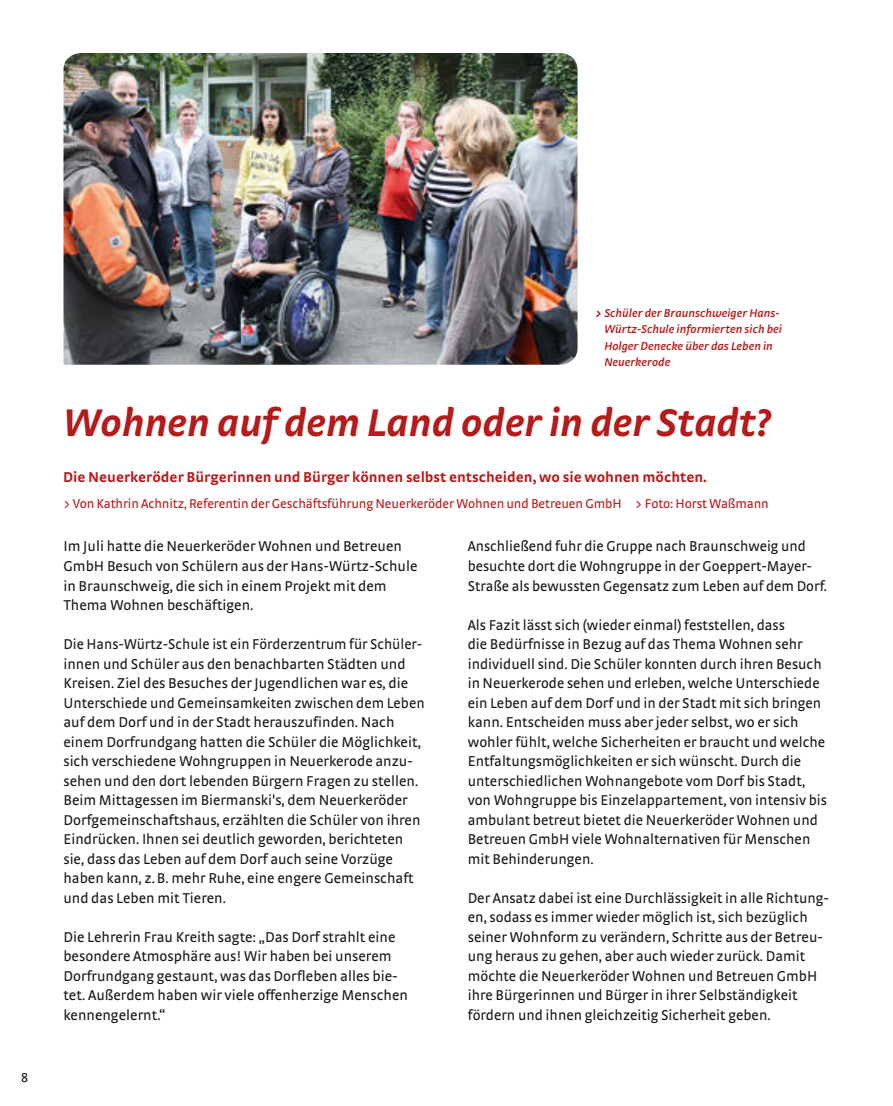
<style>
.page{position:relative;width:893px;height:1106px;background:#fff}
.page>*{position:absolute;margin:0;border:0;box-sizing:border-box;transform-origin:0 0}
.t1{font:italic 700 40.5px "Strada OT";color:#b51b1a}
.t2{font:15px/19.5px "Strada OT";color:#181716}
.t3{font:700 15px "Strada OT";color:#b51b1a}
.t4{font:13.5px "Strada OT";letter-spacing:-.01em;color:#b51b1a}
.t5{font:13.5px "Strada OT";color:#181716}
.t6{font:italic 600 12px/16.5px "Strada OT";color:#b51b1a}
.s1{font-weight:700}
</style>
<div class="page">
<img style="left:63px;top:53px;width:515px;height:312px">
<p class="t5" style="left:21px;top:1070px;width:9px">8</p>
<p class="t6" style="left:604px;top:304px;width:179px;text-indent:-9px"><span class="s1">&gt;</span> Schüler der Braunschweiger Hans-<br>Würtz-Schule informierten sich bei<br>Holger Denecke über das Leben in<br>Neuerkerode</p>
<h1 class="t1" style="left:64px;top:398px;width:709px">Wohnen auf dem Land oder in der Stadt?</h1>
<p class="t3" style="left:63px;top:468px;width:645px">Die Neuerkeröder Bürgerinnen und Bürger können selbst entscheiden, wo sie wohnen möchten.</p>
<p class="t4" style="left:63px;top:496px;width:707px">&gt; Von Kathrin Achnitz, Referentin der Geschäftsführung Neuerkeröder Wohnen und Betreuen GmbH &gt; Foto: Horst Waßmann</p>
<p class="t2" style="left:63px;top:537px;width:356px">Im Juli hatte die Neuerkeröder Wohnen und Betreuen GmbH Besuch von Schülern aus der Hans-Würtz-Schule in Braunschweig, die sich in einem Projekt mit dem Thema Wohnen beschäftigen.</p>
<p class="t2" style="left:63px;top:634px;width:363px">Die Hans-Würtz-Schule ist ein Förderzentrum für Schüler&shy;innen und Schüler aus den benachbarten Städten und Kreisen. Ziel des Besuches der Jugendlichen war es, die Unterschiede und Gemeinsamkeiten zwischen dem Leben auf dem Dorf und in der Stadt herauszufinden. Nach einem Dorfrundgang hatten die Schüler die Möglichkeit, sich verschiedene Wohngruppen in Neuerkerode anzu&shy;sehen und den dort lebenden Bürgern Fragen zu stellen.<br>Beim Mittagessen im Biermanski's, dem Neuerkeröder Dorfgemeinschaftshaus, erzählten die Schüler von ihren Eindrücken. Ihnen sei deutlich geworden, berichteten sie, dass das Leben auf dem Dorf auch seine Vorzüge haben kann, z.B. mehr Ruhe, eine engere Gemeinschaft und das Leben mit Tieren.</p>
<p class="t2" style="left:63px;top:927px;width:346px">Die Lehrerin Frau Kreith sagte: „Das Dorf strahlt eine besondere Atmosphäre aus! Wir haben bei unserem Dorfrundgang gestaunt, was das Dorfleben alles bie&shy;tet. Außerdem haben wir viele offenherzige Menschen kennengelernt.“</p>
<p class="t2" style="left:468px;top:537px;width:361px">Anschließend fuhr die Gruppe nach Braunschweig und besuchte dort die Wohngruppe in der Goeppert-Mayer-<br>Straße als bewussten Gegensatz zum Leben auf dem Dorf.</p>
<p class="t2" style="left:468px;top:615px;width:361px">Als Fazit lässt sich (wieder einmal) feststellen, dass<br>die Bedürfnisse in Bezug auf das Thema Wohnen sehr individuell sind. Die Schüler konnten durch ihren Besuch in Neuerkerode sehen und erleben, welche Unterschiede ein Leben auf dem Dorf und in der Stadt mit sich bringen kann. Entscheiden muss aber jeder selbst, wo er sich wohler fühlt, welche Sicherheiten er braucht und welche Entfaltungsmöglichkeiten er sich wünscht. Durch die unterschiedlichen Wohnangebote vom Dorf bis Stadt, von Wohngruppe bis Einzelappartement, von intensiv bis ambulant betreut bietet die Neuerkeröder Wohnen und Betreuen GmbH viele Wohnalternativen für Menschen mit Behinderungen.</p>
<p class="t2" style="left:468px;top:888px;width:363px">Der Ansatz dabei ist eine Durchlässigkeit in alle Richtung&shy;en, sodass es immer wieder möglich ist, sich bezüglich seiner Wohnform zu verändern, Schritte aus der Betreu&shy;ung heraus zu gehen, aber auch wieder zurück. Damit möchte die Neuerkeröder Wohnen und Betreuen GmbH ihre Bürgerinnen und Bürger in ihrer Selbständigkeit fördern und ihnen gleichzeitig Sicherheit geben.</p>
</div>
